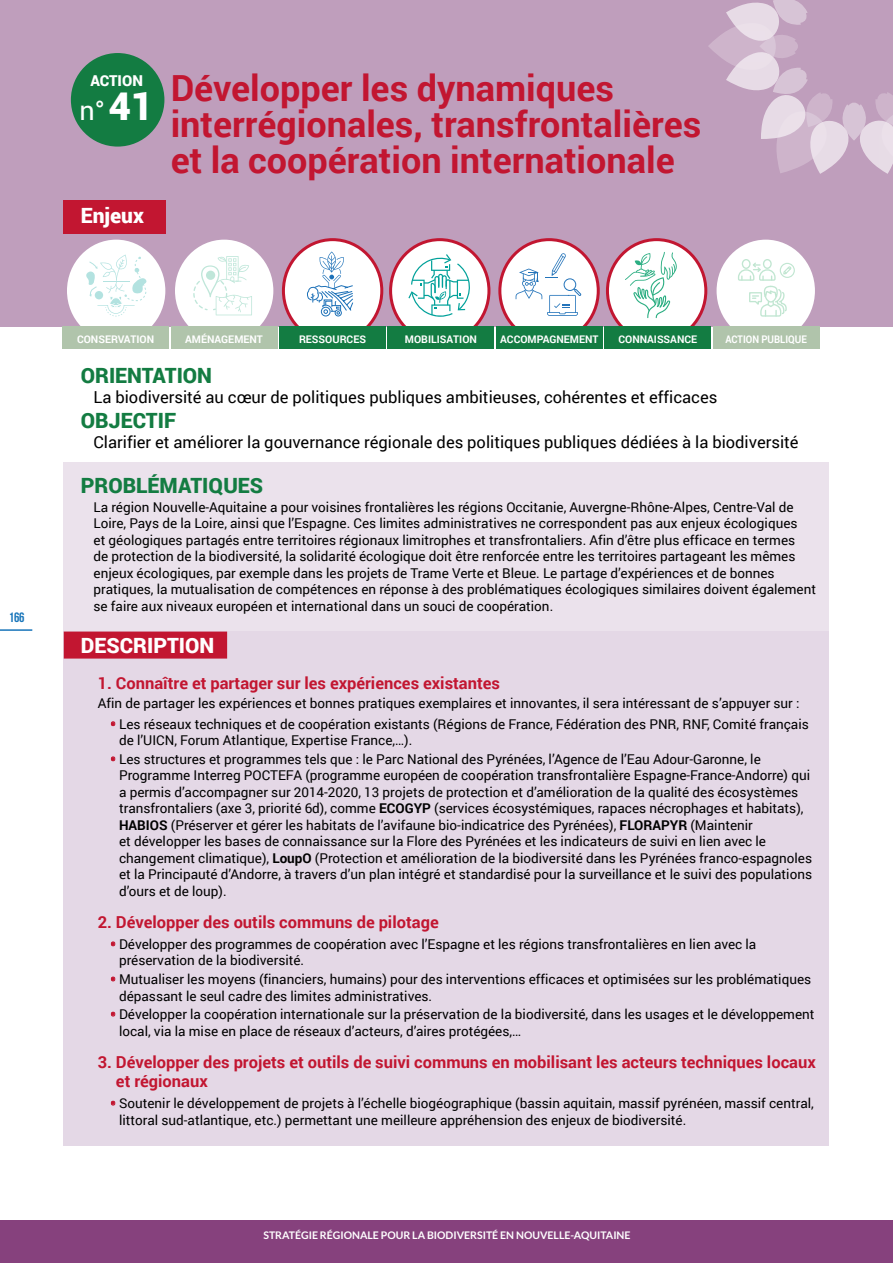
<style>
.page{position:relative;width:893px;height:1263px;background:#fff}
.page>*{position:absolute;margin:0;border:0;box-sizing:border-box;transform-origin:0 0}
.Titre{font:700 36px/36px "Roboto";color:#c21631}
.Bulle_ACTION{font:27px "Roboto";color:#fff}
._01_Orientation_-_Ob{font:900 21px "Roboto";color:#137c42}
._03_CONTENUS_-_titre{font:900 21px "Roboto";color:#fff}
._02__Problematique{font:900 21px "Roboto";color:#137c42}
._03_CONTENUS_paragra{font:700 16.5px/19.5px "Roboto";color:#c21631}
._01_Orientation_-_Ob-2{font:16.5px "Roboto";color:#000}
.Bulle_ACTION-2{font:900 15px "Roboto";color:#fff}
._02__Problematique-2{font:13.5px/16.5px "Roboto";color:#000}
._03_CONTENUS_paragra-2{font:13.5px "Roboto";color:#000}
.t1{font:700 13.5px "Bebas Neue";color:#1875ba}
.Roboto{font:700 10.5px "Roboto";color:#fff}
.t2{font:700 10.5px "Lato";color:#fff}
.Roboto-2{font:700 10.5px "Roboto";color:#fff;scale:.91 1}
.s1{font-weight:900;font-size:39px}
.s2{font-weight:900;color:#c21631}
.s3{font-weight:700}
</style>
<div class="page">
<div style="left:64px;top:462px;width:765px;height:54px;background:#ebe2ec"></div>
<div style="left:64px;top:489px;width:765px;height:142px;background:#ebe2ec"></div>
<div style="left:64px;top:631px;width:765px;height:44px;background:#e4d8e6"></div>
<div style="left:64px;top:631px;width:163px;height:27px;background:#c21631"></div>
<div style="left:64px;top:672px;width:765px;height:39px;background:#e4d8e6"></div>
<div style="left:64px;top:697px;width:765px;height:69px;background:#e4d8e6"></div>
<div style="left:64px;top:733px;width:765px;height:183px;background:#e4d8e6"></div>
<div style="left:64px;top:911px;width:765px;height:39px;background:#e4d8e6"></div>
<div style="left:64px;top:918px;width:765px;height:68px;background:#e4d8e6"></div>
<div style="left:64px;top:953px;width:765px;height:68px;background:#e4d8e6"></div>
<div style="left:64px;top:988px;width:765px;height:68px;background:#e4d8e6"></div>
<div style="left:64px;top:1050px;width:765px;height:59px;background:#e4d8e6"></div>
<div style="left:64px;top:1077px;width:765px;height:68px;background:#e4d8e6"></div>
<div style="left:0;top:1220px;width:893px;height:43px;background:#86417d"></div>
<div style="left:0;top:0;width:893px;height:326px;background:#bf9ebc"></div>
<svg style="left:708px;top:0;width:185px;height:174px"></svg>
<div style="left:64px;top:200px;width:102px;height:33px;background:#c21631"></div>
<hr style="left:0;top:629px;width:32px;height:2px;background:#1875ba">
<div style="left:67px;top:240px;width:98px;height:102px;background:#fff;border-radius:50%"></div>
<svg style="left:86px;top:254px;width:61px;height:62px"></svg>
<div style="left:65px;top:238px;width:102px;height:105px;border:3px solid #c21631;border-radius:50%"></div>
<div style="left:63px;top:326px;width:106px;height:23px;background:#b0c4ab"></div>
<div style="left:175px;top:240px;width:98px;height:102px;background:#fff;border-radius:50%"></div>
<svg style="left:193px;top:256px;width:59px;height:59px"></svg>
<div style="left:173px;top:238px;width:102px;height:105px;border:3px solid #c21631;border-radius:50%"></div>
<div style="left:171px;top:326px;width:106px;height:23px;background:#b0c4ab"></div>
<div style="left:283px;top:240px;width:99px;height:102px;background:#fff;border-radius:50%"></div>
<div style="left:335px;top:309px;width:7px;height:7px;border:1px solid #1d71b8;border-radius:50%"></div>
<svg style="left:307px;top:251px;width:47px;height:64px"></svg>
<div style="left:321px;top:307px;width:9px;height:9px;border:1px solid #1d71b8;border-radius:50%"></div>
<div style="left:282px;top:238px;width:101px;height:105px;border:3px solid #c21631;border-radius:50%"></div>
<div style="left:279px;top:326px;width:107px;height:23px;background:#137c42"></div>
<div style="left:391px;top:240px;width:98px;height:102px;background:#fff;border-radius:50%"></div>
<svg style="left:408px;top:254px;width:62px;height:63px"></svg>
<div style="left:389px;top:238px;width:101px;height:105px;border:3px solid #c21631;border-radius:50%"></div>
<div style="left:388px;top:326px;width:106px;height:23px;background:#137c42"></div>
<div style="left:500px;top:240px;width:98px;height:102px;background:#fff;border-radius:50%"></div>
<svg style="left:516px;top:253px;width:66px;height:63px"></svg>
<div style="left:564px;top:278px;width:12px;height:13px;border:1px solid #2474ba;border-radius:50%"></div>
<div style="left:498px;top:238px;width:102px;height:105px;border:3px solid #c21631;border-radius:50%"></div>
<div style="left:496px;top:326px;width:107px;height:23px;background:#137c42"></div>
<div style="left:607px;top:240px;width:99px;height:102px;background:#fff;border-radius:50%"></div>
<svg style="left:625px;top:252px;width:52px;height:66px"></svg>
<div style="left:606px;top:238px;width:101px;height:105px;border:3px solid #c21631;border-radius:50%"></div>
<div style="left:605px;top:326px;width:106px;height:23px;background:#137c42"></div>
<div style="left:717px;top:240px;width:98px;height:102px;background:#fff;border-radius:50%"></div>
<div style="left:742px;top:259px;width:9px;height:10px;border:1px solid #2fac66;border-radius:50%"></div>
<div style="left:763px;top:259px;width:9px;height:10px;border:1px solid #2fac66;border-radius:50%"></div>
<svg style="left:738px;top:261px;width:54px;height:56px"></svg>
<div style="left:780px;top:263px;width:15px;height:15px;border:1px solid #2fac66;border-radius:50%"></div>
<div style="left:715px;top:238px;width:101px;height:105px;border:3px solid #c21631;border-radius:50%"></div>
<div style="left:713px;top:326px;width:106px;height:23px;background:#b0c4ab"></div>
<div style="left:71px;top:53px;width:93px;height:94px;background:#137c42;border-radius:50%"></div>
<p class="t1" style="left:9px;top:610px;width:17px">166</p>
<p class="Bulle_ACTION-2" style="left:90px;top:70px;width:54px">ACTION</p>
<p class="Bulle_ACTION" style="left:80px;top:92px;width:76px">n°<span class="s1">41</span></p>
<h3 class="_03_CONTENUS_-_titre" style="left:81px;top:201px;width:65px">Enjeux</h3>
<p class="Titre" style="left:171px;top:69px;width:445px">Développer les dynamiques</p>
<p class="Titre" style="left:171px;top:105px;width:532px">interrégionales, transfrontalières et la coopération internationale</p>
<p class="Roboto" style="left:77px;top:332px;width:79px">CONSERVATION</p>
<p class="Roboto" style="left:185px;top:332px;width:79px">AMÉNAGEMENT</p>
<p class="Roboto" style="left:299px;top:332px;width:69px">RESSOURCES</p>
<p class="Roboto" style="left:405px;top:332px;width:73px">MOBILISATION</p>
<p class="Roboto" style="left:500px;top:332px;width:100px">ACCOMPAGNEMENT</p>
<p class="Roboto" style="left:618px;top:332px;width:80px">CONNAISSANCE</p>
<p class="Roboto-2" style="left:725px;top:332px;width:91px">ACTION PUBLIQUE</p>
<p class="_01_Orientation_-_Ob" style="left:81px;top:361px;width:133px">ORIENTATION</p>
<p class="_01_Orientation_-_Ob-2" style="left:94px;top:385px;width:625px">La biodiversité au cœur de politiques publiques ambitieuses, cohérentes et efficaces</p>
<p class="_01_Orientation_-_Ob" style="left:81px;top:406px;width:97px">OBJECTIF</p>
<p class="_01_Orientation_-_Ob-2" style="left:94px;top:430px;width:707px">Clarifier et améliorer la gouvernance régionale des politiques publiques dédiées à la biodiversité</p>
<p class="_02__Problematique" style="left:81px;top:471px;width:184px">PROBLÉMATIQUES</p>
<p class="_02__Problematique-2" style="left:94px;top:498px;width:724px">La région Nouvelle-Aquitaine a pour voisines frontalières les régions Occitanie, Auvergne-Rhône-Alpes, Centre-Val de Loire, Pays de la Loire, ainsi que l’Espagne. Ces limites administratives ne correspondent pas aux enjeux écologiques<br>et géologiques partagés entre territoires régionaux limitrophes et transfrontaliers. Afin d’être plus efficace en termes<br>de protection de la biodiversité, la solidarité écologique doit être renforcée entre les territoires partageant les mêmes enjeux écologiques, par exemple dans les projets de Trame Verte et Bleue. Le partage d’expériences et de bonnes pratiques, la mutualisation de compétences en réponse à des problématiques écologiques similaires doivent également se faire aux niveaux européen et international dans un souci de coopération.</p>
<p class="_03_CONTENUS_-_titre" style="left:81px;top:630px;width:135px">DESCRIPTION</p>
<p class="_03_CONTENUS_paragra" style="left:98px;top:673px;width:404px">1. Connaître et partager sur les expériences existantes</p>
<p class="_03_CONTENUS_paragra-2" style="left:98px;top:694px;width:703px">Afin de partager les expériences et bonnes pratiques exemplaires et innovantes, il sera intéressant de s’appuyer sur :</p>
<p class="_02__Problematique-2" style="left:119px;top:715px;width:691px;text-indent:-9px"><span class="s2">•</span> Les réseaux techniques et de coopération existants (Régions de France, Fédération des PNR, RNF, Comité français de l’UICN, Forum Atlantique, Expertise France,…).</p>
<p class="_02__Problematique-2" style="left:119px;top:750px;width:695px;text-indent:-9px"><span class="s2">•</span> Les structures et programmes tels que : le Parc National des Pyrénées, l’Agence de l’Eau Adour-Garonne, le Programme Interreg POCTEFA (programme européen de coopération transfrontalière Espagne-France-Andorre) qui a permis d’accompagner sur 2014-2020, 13 projets de protection et d’amélioration de la qualité des écosystèmes transfrontaliers (axe 3, priorité 6d), comme <span class="s3">ECOGYP</span> (services écosystémiques, rapaces nécrophages et habitats), <span class="s3">HABIOS</span> (Préserver et gérer les habitats de l’avifaune bio-indicatrice des Pyrénées), <span class="s3">FLORAPYR</span> (Maintenir<br>et développer les bases de connaissance sur la Flore des Pyrénées et les indicateurs de suivi en lien avec le changement climatique), <span class="s3">LoupO</span> (Protection et amélioration de la biodiversité dans les Pyrénées franco-espagnoles et la Principauté d’Andorre, à travers d’un plan intégré et standardisé pour la surveillance et le suivi des populations d’ours et de loup).</p>
<p class="_03_CONTENUS_paragra" style="left:98px;top:912px;width:342px">2. Développer des outils communs de pilotage</p>
<p class="_02__Problematique-2" style="left:119px;top:935px;width:639px;text-indent:-9px"><span class="s2">•</span> Développer des programmes de coopération avec l’Espagne et les régions transfrontalières en lien avec la préservation de la biodiversité.</p>
<p class="_02__Problematique-2" style="left:119px;top:970px;width:694px;text-indent:-9px"><span class="s2">•</span> Mutualiser les moyens (financiers, humains) pour des interventions efficaces et optimisées sur les problématiques dépassant le seul cadre des limites administratives.</p>
<p class="_02__Problematique-2" style="left:119px;top:1005px;width:697px;text-indent:-9px"><span class="s2">•</span> Développer la coopération internationale sur la préservation de la biodiversité, dans les usages et le développement local, via la mise en place de réseaux d’acteurs, d’aires protégées,…</p>
<p class="_03_CONTENUS_paragra" style="left:116px;top:1052px;width:701px;text-indent:-18px">3. Développer des projets et outils de suivi communs en mobilisant les acteurs techniques locaux et régionaux</p>
<p class="_02__Problematique-2" style="left:119px;top:1094px;width:696px;text-indent:-9px"><span class="s2">•</span> Soutenir le développement de projets à l’échelle biogéographique (bassin aquitain, massif pyrénéen, massif central, littoral sud-atlantique, etc.) permettant une meilleure appréhension des enjeux de biodiversité.</p>
<p class="t2" style="left:263px;top:1229px;width:369px">STRATÉGIE RÉGIONALE POUR LA BIODIVERSITÉ EN NOUVELLE-AQUITAINE</p>
</div>
